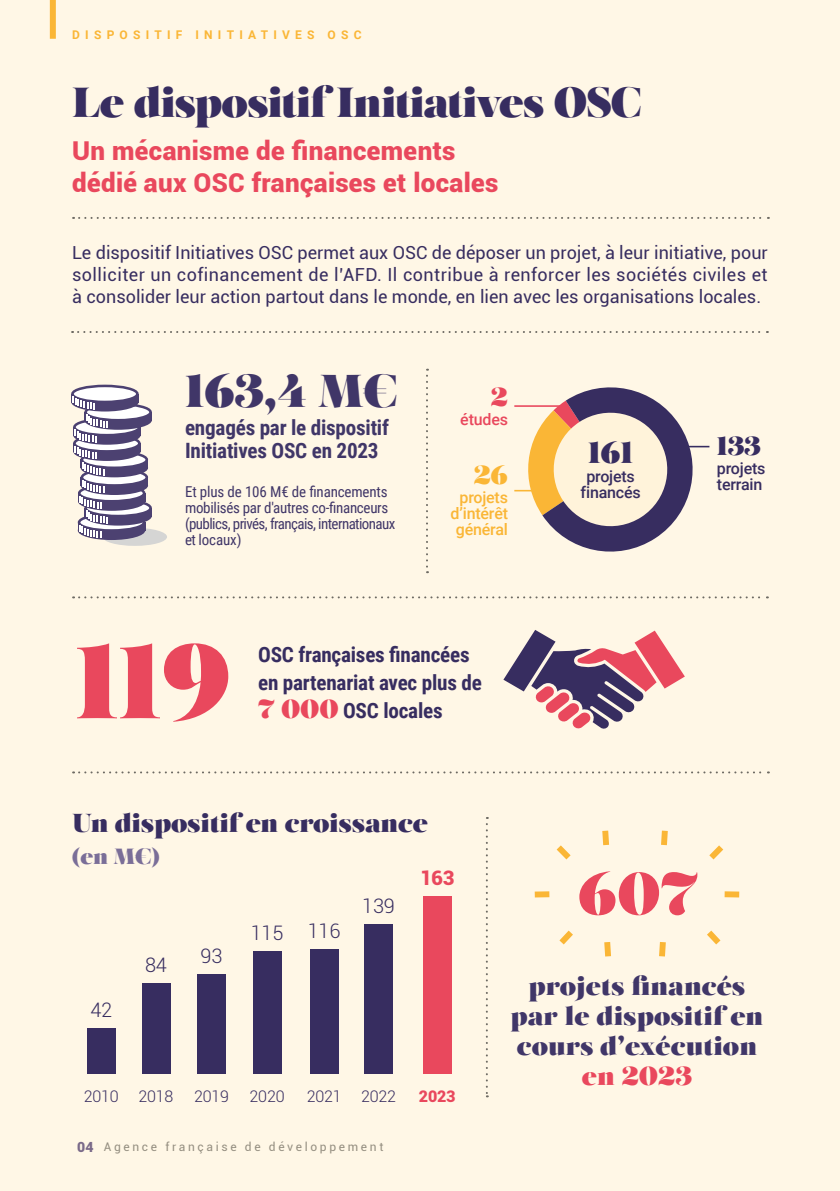
<style>
.page{position:relative;width:840px;height:1191px;background:#fff}
.page>*{position:absolute;margin:0;border:0;box-sizing:border-box;transform-origin:0 0}
.t1{font:104.4px "Salome";color:#e9485d}
.t2{font:58.6px "Salome";color:#e9485d}
.t3{font:46px "Salome";color:#403668}
.t4{font:42px "Salome";letter-spacing:-.035em;color:#372d60}
.t5{font:30px "Salome";color:#372d60}
.t6{font:900 26px/32px "Roboto";letter-spacing:.015em;color:#e9485d}
.t7{font:26px/30px "Salome";color:#403668;text-align:center}
.t8{font:26px "Salome";letter-spacing:-.01em;color:#372d60}
.t9{font:26px "Salome";color:#e9485d}
.t10{font:26px "Salome";color:#fab636}
.t11{font:22px "Salome";color:#7a6e98}
.t12{font:700 21.2px/28px "Roboto Condensed";letter-spacing:-.01em;color:#372d60}
.t13{font:700 21.2px/23px "Roboto Condensed";letter-spacing:-.01em;color:#403668}
.t14{font:300 20px "Roboto";letter-spacing:-.01em;color:#372d60}
.t15{font:900 20px "Roboto";color:#e9485d}
.t16{font:18px/22px "Roboto";color:#372d60;text-align:justify}
.t17{font:500 16px/16px "Roboto";letter-spacing:-.015em;color:#372d60;text-align:center}
.t18{font:300 16px "Roboto";letter-spacing:-.01em;color:#372d60}
.t19{font:500 16px/16px "Roboto";letter-spacing:-.015em;color:#fab636;text-align:center}
.t20{font:500 16px "Roboto";letter-spacing:-.015em;color:#e9485d}
.t21{font:900 16px "Roboto";color:#e9485d}
.t22{font:15px/16px "Roboto Condensed";letter-spacing:-.02em;color:#403668}
.t23{font:12px "Roboto";letter-spacing:.22em;color:#959490}
.t24{font:700 12px "Roboto";letter-spacing:.435em;color:#fab636}
.s1{font-family:"Salome";font-weight:400;font-size:26px;color:#e9485d}
.s2{font-weight:900;font-size:14px;color:#7a6e98}
</style>
<div class="page">
<div style="left:0;top:0;width:839px;height:1191px;background:#fff7e6"></div>
<div style="left:50px;top:0;width:6px;height:39px;background:#fab636"></div>
<svg style="left:73px;top:217px;width:695px;height:2px"></svg>
<svg style="left:72px;top:331px;width:695px;height:2px"></svg>
<svg style="left:73px;top:596px;width:694px;height:2px"></svg>
<svg style="left:73px;top:771px;width:695px;height:2px"></svg>
<svg style="left:485px;top:817px;width:2px;height:280px"></svg>
<svg style="left:426px;top:369px;width:2px;height:204px"></svg>
<div style="left:102px;top:528px;width:65px;height:18px;background:#d5d5d4;border-radius:50%"></div>
<div style="left:78px;top:522px;width:67px;height:9px;background:#4c4171"></div>
<div style="left:78px;top:521px;width:67px;height:19px;background:#4c4171;border-radius:50%"></div>
<svg style="left:79px;top:514px;width:65px;height:16px"></svg>
<div style="left:78px;top:513px;width:67px;height:19px;border:3px solid #4c4171;border-radius:50%"></div>
<div style="left:84px;top:508px;width:68px;height:8px;background:#4c4171"></div>
<div style="left:84px;top:506px;width:68px;height:19px;background:#4c4171;border-radius:50%"></div>
<svg style="left:86px;top:500px;width:64px;height:16px"></svg>
<div style="left:84px;top:499px;width:68px;height:18px;border:3px solid #4c4171;border-radius:50%"></div>
<div style="left:78px;top:493px;width:67px;height:8px;background:#4c4171"></div>
<div style="left:78px;top:492px;width:67px;height:19px;background:#4c4171;border-radius:50%"></div>
<svg style="left:79px;top:485px;width:65px;height:16px"></svg>
<div style="left:78px;top:484px;width:67px;height:18px;border:3px solid #4c4171;border-radius:50%"></div>
<div style="left:81px;top:477px;width:67px;height:9px;background:#4c4171"></div>
<div style="left:81px;top:476px;width:67px;height:19px;background:#4c4171;border-radius:50%"></div>
<svg style="left:82px;top:469px;width:65px;height:16px"></svg>
<div style="left:81px;top:468px;width:67px;height:19px;border:3px solid #4c4171;border-radius:50%"></div>
<div style="left:81px;top:460px;width:67px;height:8px;background:#4c4171"></div>
<div style="left:81px;top:458px;width:67px;height:19px;background:#4c4171;border-radius:50%"></div>
<svg style="left:82px;top:452px;width:65px;height:16px"></svg>
<div style="left:81px;top:450px;width:67px;height:19px;border:3px solid #4c4171;border-radius:50%"></div>
<svg style="left:73px;top:445px;width:67px;height:5px"></svg>
<div style="left:73px;top:442px;width:67px;height:19px;background:#4c4171;border-radius:50%"></div>
<div style="left:74px;top:435px;width:65px;height:16px;background:#fff;border-radius:50%"></div>
<div style="left:73px;top:434px;width:67px;height:18px;border:3px solid #4c4171;border-radius:50%"></div>
<svg style="left:73px;top:429px;width:67px;height:5px"></svg>
<div style="left:73px;top:426px;width:67px;height:19px;background:#4c4171;border-radius:50%"></div>
<svg style="left:74px;top:419px;width:65px;height:16px"></svg>
<div style="left:73px;top:418px;width:67px;height:18px;border:3px solid #4c4171;border-radius:50%"></div>
<div style="left:84px;top:412px;width:68px;height:8px;background:#4c4171"></div>
<div style="left:84px;top:411px;width:68px;height:19px;background:#4c4171;border-radius:50%"></div>
<svg style="left:86px;top:404px;width:64px;height:16px"></svg>
<div style="left:84px;top:403px;width:68px;height:18px;border:3px solid #4c4171;border-radius:50%"></div>
<svg style="left:75px;top:415px;width:33px;height:123px"></svg>
<svg style="left:71px;top:396px;width:67px;height:4px"></svg>
<div style="left:71px;top:392px;width:67px;height:19px;background:#4c4171;border-radius:50%"></div>
<div style="left:72px;top:386px;width:65px;height:16px;background:#fff;border-radius:50%"></div>
<div style="left:71px;top:385px;width:67px;height:18px;border:3px solid #4c4171;border-radius:50%"></div>
<svg style="left:73px;top:396px;width:22px;height:13px"></svg>
<svg style="left:514px;top:387px;width:195px;height:165px"></svg>
<div style="left:142px;top:983px;width:28px;height:91px;background:#372d60"></div>
<div style="left:87px;top:1028px;width:28px;height:46px;background:#372d60"></div>
<div style="left:197px;top:974px;width:28px;height:100px;background:#372d60"></div>
<div style="left:253px;top:951px;width:28px;height:123px;background:#372d60"></div>
<div style="left:310px;top:949px;width:28px;height:125px;background:#372d60"></div>
<div style="left:364px;top:924px;width:28px;height:150px;background:#372d60"></div>
<div style="left:423px;top:896px;width:28px;height:178px;background:#e9485d"></div>
<svg style="left:534px;top:830px;width:77px;height:127px"></svg>
<svg style="left:659px;top:830px;width:81px;height:127px"></svg>
<svg style="left:503px;top:630px;width:181px;height:99px"></svg>
<p class="t24" style="left:72px;top:26px;width:290px">DISPOSITIF INITIATIVES OSC</p>
<h3 class="t4" style="left:72px;top:74px;width:571px">Le dispositif Initiatives OSC</h3>
<h3 class="t6" style="left:72px;top:134px;width:427px">Un mécanisme de financements dédié aux OSC françaises et locales</h3>
<p class="t16" style="left:72px;top:241px;width:697px">Le dispositif Initiatives OSC permet aux OSC de déposer un projet, à leur initiative, pour solliciter un cofinancement de l’AFD. Il contribue à renforcer les sociétés civiles et à consolider leur action partout dans le monde, en lien avec les organisations locales.</p>
<h3 class="t3" style="left:185px;top:360px;width:214px">163,4 M€</h3>
<p class="t13" style="left:185px;top:415px;width:205px">engagés par le dispositif<br>Initiatives OSC en 2023</p>
<p class="t22" style="left:185px;top:483px;width:212px">Et plus de 106 M€ de financements mobilisés par d'autres co-financeurs (publics, privés, français, internationaux et locaux)</p>
<h3 class="t9" style="left:490px;top:379px;width:19px">2</h3>
<p class="t20" style="left:460px;top:408px;width:49px">études</p>
<h3 class="t10" style="left:473px;top:457px;width:36px">26</h3>
<p class="t19" style="left:450px;top:488px;width:59px">projets d’intérêt général</p>
<h1 class="t1" style="left:75px;top:613px;width:158px">119</h1>
<p class="t12" style="left:258px;top:640px;width:225px">OSC françaises financées en partenariat avec plus de</p>
<p class="t12" style="left:258px;top:696px;width:186px"><span class="s1">7 000</span> OSC locales</p>
<h3 class="t8" style="left:72px;top:805px;width:357px">Un dispositif en croissance</h3>
<p class="t11" style="left:72px;top:841px;width:89px">(en M€)</p>
<p class="t14" style="left:145px;top:951px;width:23px">84</p>
<p class="t14" style="left:200px;top:941px;width:23px">93</p>
<p class="t14" style="left:250px;top:918px;width:91px">115 116</p>
<p class="t14" style="left:362px;top:892px;width:34px">139</p>
<p class="t15" style="left:420px;top:863px;width:36px">163</p>
<h3 class="t5" style="left:588px;top:433px;width:46px">161</h3>
<p class="t17" style="left:580px;top:468px;width:62px">projets financés</p>
<h3 class="t8" style="left:716px;top:429px;width:45px">133</h3>
<p class="t17" style="left:716px;top:459px;width:50px">projets</p>
<p class="t17" style="left:716px;top:475px;width:47px">terrain</p>
<h2 class="t2" style="left:577px;top:855px;width:122px">607</h2>
<p class="t14" style="left:90px;top:996px;width:23px">42</p>
<p class="t18" style="left:84px;top:1085px;width:91px">2010 2018</p>
<p class="t18" style="left:194px;top:1085px;width:36px">2019</p>
<p class="t18" style="left:249px;top:1085px;width:36px">2020</p>
<p class="t18" style="left:306px;top:1085px;width:91px">2021 2022</p>
<p class="t21" style="left:418px;top:1085px;width:38px">2023</p>
<p class="t23" style="left:77px;top:1138px;width:307px"><span class="s2">04</span> Agence française de développement</p>
<h3 class="t7" style="left:510px;top:971px;width:254px">projets financés par le dispositif en cours d’exécution</h3>
<h3 class="t9" style="left:581px;top:1059px;width:112px">en 2023</h3>
</div>
